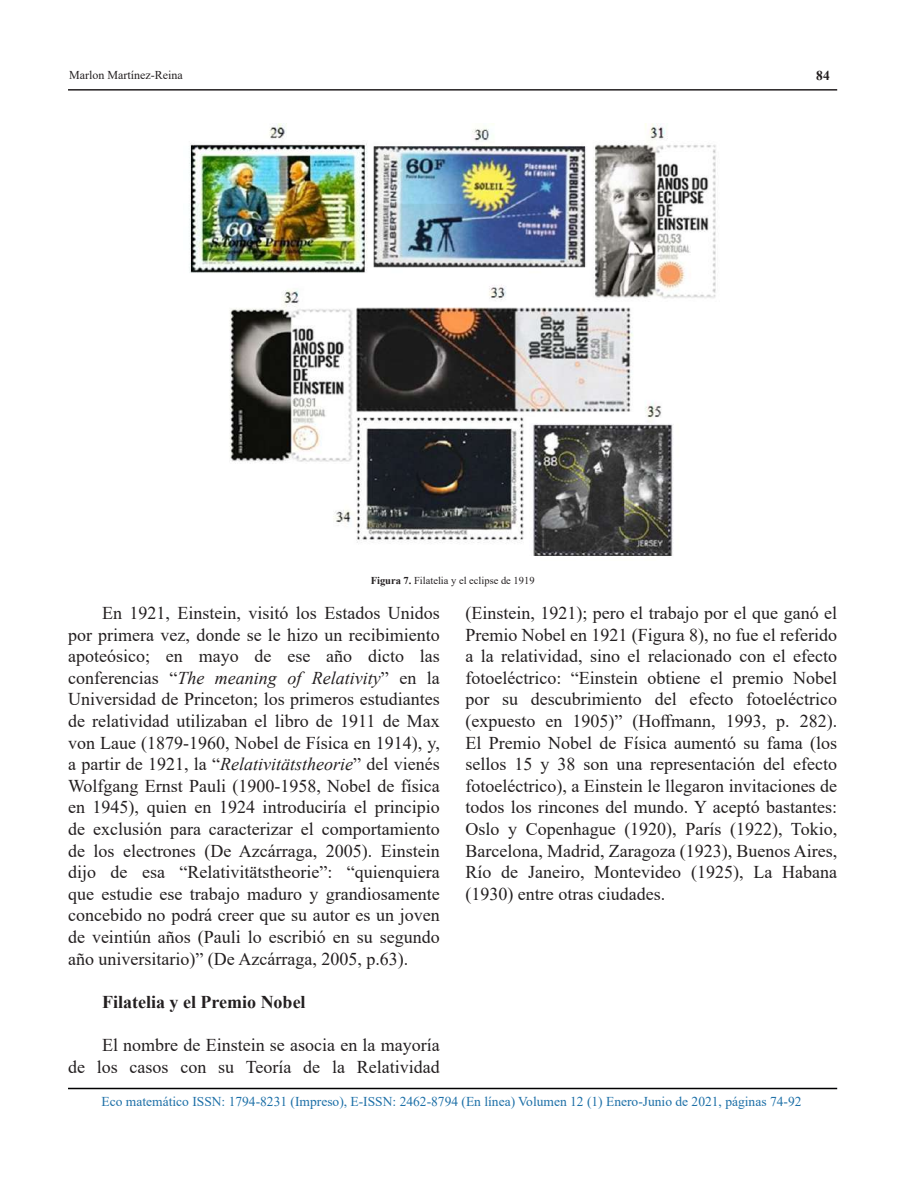
<style>
.page{position:relative;width:918px;height:1188px;background:#fff}
.page>*{position:absolute;margin:0;border:0;box-sizing:border-box;transform-origin:0 0}
.t1{font:18px/21.6px "Times New Roman";color:#231f20;text-align:justify}
.t2{font:700 18px "Times New Roman";color:#231f20}
.t3{font:13.5px "Times New Roman";color:#1c6fa7}
.t4{font:700 13.5px "Times New Roman";color:#231f20}
.t5{font:12px "Times New Roman";color:#231f20}
.t6{font:10.5px "Times New Roman";color:#231f20}
.s1{font-weight:700}
.s2{font-style:italic}
</style>
<div class="page">
<hr style="left:68px;top:1088px;width:769px;height:1px;background:#000001">
<hr style="left:68px;top:89px;width:769px;height:2px;background:#231f20">
<img style="left:189px;top:123px;width:527px;height:433px">
<p class="t5" style="left:69px;top:66px;width:115px">Marlon Martínez-Reina</p>
<p class="t4" style="left:816px;top:66px;width:15px">84</p>
<p class="t6" style="left:371px;top:573px;width:165px"><span class="s1">Figura 7.</span> Filatelia y el eclipse de 1919</p>
<p class="t1" style="left:68px;top:602px;width:373px;text-indent:34px">En 1921, Einstein, visitó los Estados Unidos por primera vez, donde se le hizo un recibimiento apoteósico; en mayo de ese año dicto las conferencias “<span class="s2">The meaning of Relativity</span>” en la Universidad de Princeton; los primeros estudiantes de relatividad utilizaban el libro de 1911 de Max von Laue (1879-1960, Nobel de Física en 1914), y, a partir de 1921, la “<span class="s2">Relativitätstheorie</span>” del vienés Wolfgang Ernst Pauli (1900-1958, Nobel de física en 1945), quien en 1924 introduciría el principio de exclusión para caracterizar el comportamiento de los electrones (De Azcárraga, 2005). Einstein dijo de esa “Relativitätstheorie”: “quienquiera que estudie ese trabajo maduro y grandiosamente concebido no podrá creer que su autor es un joven de veintiún años (Pauli lo escribió en su segundo año universitario)” (De Azcárraga, 2005, p.63).</p>
<p class="t2" style="left:102px;top:989px;width:205px">Filatelia y el Premio Nobel</p>
<p class="t1" style="left:68px;top:1034px;width:373px;text-align:right">El nombre de Einstein se asocia en la mayoría<br>de los casos con su Teoría de la Relatividad</p>
<p class="t1" style="left:465px;top:602px;width:373px">(Einstein, 1921); pero el trabajo por el que ganó el Premio Nobel en 1921 (Figura 8), no fue el referido a la relatividad, sino el relacionado con el efecto fotoeléctrico: “Einstein obtiene el premio Nobel por su descubrimiento del efecto fotoeléctrico (expuesto en 1905)” (Hoffmann, 1993, p. 282).<br>El Premio Nobel de Física aumentó su fama (los sellos 15 y 38 son una representación del efecto fotoeléctrico), a Einstein le llegaron invitaciones de todos los rincones del mundo. Y aceptó bastantes:<br>Oslo y Copenhague (1920), París (1922), Tokio, Barcelona, Madrid, Zaragoza (1923), Buenos Aires, Río de Janeiro, Montevideo (1925), La Habana (1930) entre otras ciudades.</p>
<p class="t3" style="left:102px;top:1092px;width:701px">Eco matemático ISSN: 1794-8231 (Impreso), E-ISSN: 2462-8794 (En línea) Volumen 12 (1) Enero-Junio de 2021, páginas 74-92</p>
</div>
